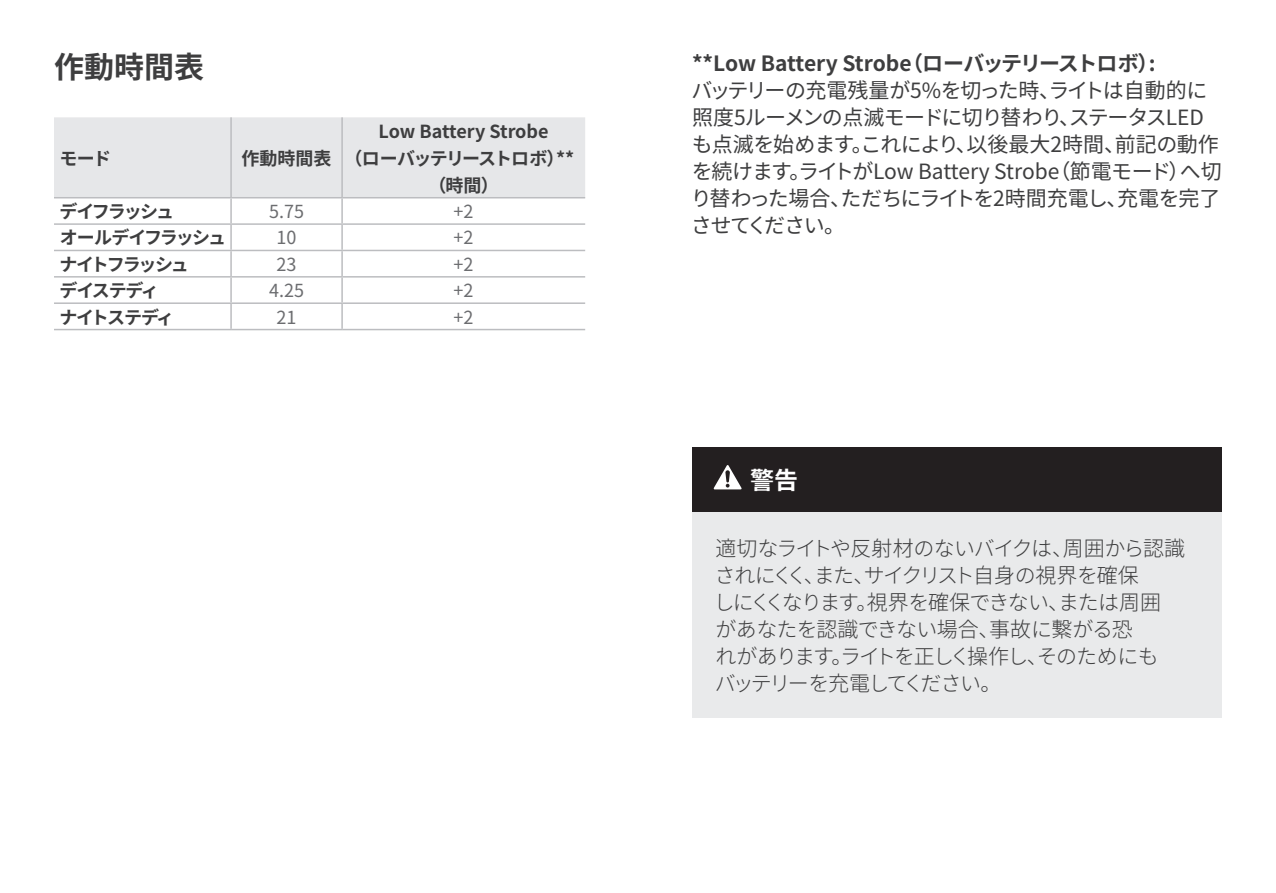
<style>
.page{position:relative;width:1276px;height:893px;background:#fff}
.page>*{position:absolute;margin:0;border:0;box-sizing:border-box;transform-origin:0 0}
.English--Page_Title{font:700 30px "Source Han Sans JP";color:#3e3e3f}
.Warning{font:700 24px "Source Han Sans JP";color:#fff}
.English--Page_Title-2{font:21px/27px "Source Han Sans JP";letter-spacing:-.025em;color:#3e3e3f}
.Warning_copy{font:300 21px/27px "Source Han Sans JP";letter-spacing:-.065em;color:#3e3e3f}
.English--Page_Title-3{font:700 21px "Source Han Sans JP";letter-spacing:-.02em;color:#3e3e3f}
.header_2{font:700 18px/27px "Source Han Sans JP";letter-spacing:-.015em;color:#3e3e3f;text-align:center}
.Table_copy_light{font:18px "Source Han Sans JP";color:#6c6d70}
.header_2-2{font:700 18px "Source Han Sans JP";letter-spacing:-.085em;color:#3e3e3f}
.header_2-3{font:700 18px "Source Han Sans JP";letter-spacing:-.115em;color:#3e3e3f}
.header_2-4{font:700 18px "Source Han Sans JP";letter-spacing:-.06em;color:#3e3e3f}
.Table_copy_light-2{font:700 18px "Source Han Sans JP";color:#3e3e3f}
</style>
<div class="page">
<div style="left:54px;top:117px;width:531px;height:80px;background:#e6e7e9"></div>
<hr style="left:230px;top:117px;width:2px;height:80px;background:#bcbdc0">
<hr style="left:341px;top:117px;width:2px;height:80px;background:#bcbdc0">
<hr style="left:54px;top:197px;width:177px;height:1px;background:#bcbdc0">
<hr style="left:230px;top:198px;width:2px;height:25px;background:#bcbdc0">
<hr style="left:231px;top:197px;width:111px;height:1px;background:#bcbdc0">
<hr style="left:341px;top:198px;width:2px;height:25px;background:#bcbdc0">
<hr style="left:342px;top:197px;width:243px;height:1px;background:#bcbdc0">
<hr style="left:54px;top:223px;width:177px;height:2px;background:#bcbdc0">
<hr style="left:230px;top:225px;width:2px;height:25px;background:#bcbdc0">
<hr style="left:231px;top:223px;width:111px;height:2px;background:#bcbdc0">
<hr style="left:341px;top:225px;width:2px;height:25px;background:#bcbdc0">
<hr style="left:342px;top:223px;width:243px;height:2px;background:#bcbdc0">
<hr style="left:54px;top:250px;width:177px;height:1px;background:#bcbdc0">
<hr style="left:230px;top:251px;width:2px;height:25px;background:#bcbdc0">
<hr style="left:231px;top:250px;width:111px;height:1px;background:#bcbdc0">
<hr style="left:341px;top:251px;width:2px;height:25px;background:#bcbdc0">
<hr style="left:342px;top:250px;width:243px;height:1px;background:#bcbdc0">
<hr style="left:54px;top:276px;width:177px;height:2px;background:#bcbdc0">
<hr style="left:230px;top:278px;width:2px;height:24px;background:#bcbdc0">
<hr style="left:231px;top:276px;width:111px;height:2px;background:#bcbdc0">
<hr style="left:341px;top:278px;width:2px;height:24px;background:#bcbdc0">
<hr style="left:342px;top:276px;width:243px;height:2px;background:#bcbdc0">
<hr style="left:54px;top:302px;width:177px;height:2px;background:#bcbdc0">
<hr style="left:54px;top:329px;width:177px;height:1px;background:#bcbdc0">
<hr style="left:230px;top:304px;width:2px;height:25px;background:#bcbdc0">
<hr style="left:231px;top:302px;width:111px;height:2px;background:#bcbdc0">
<hr style="left:231px;top:329px;width:111px;height:1px;background:#bcbdc0">
<hr style="left:341px;top:304px;width:2px;height:25px;background:#bcbdc0">
<hr style="left:342px;top:302px;width:243px;height:2px;background:#bcbdc0">
<hr style="left:342px;top:329px;width:243px;height:1px;background:#bcbdc0">
<div style="left:692px;top:512px;width:530px;height:206px;background:#e9eaeb"></div>
<div style="left:692px;top:447px;width:530px;height:65px;background:#231f20"></div>
<svg style="left:713px;top:465px;width:29px;height:24px"></svg>
<p class="English--Page_Title" style="left:54px;top:50px;width:151px">作動時間表</p>
<p class="Table_copy_light-2" style="left:59px;top:148px;width:53px">モード</p>
<p class="header_2-4" style="left:242px;top:148px;width:91px">作動時間表</p>
<p class="header_2" style="left:345px;top:118px;width:231px">Low Battery Strobe<br>（ローバッテリーストロボ）**（時間）</p>
<p class="header_2-3" style="left:59px;top:201px;width:116px">デイフラッシュ</p>
<p class="Table_copy_light" style="left:269px;top:201px;width:36px">5.75</p>
<p class="Table_copy_light" style="left:454px;top:201px;width:21px">+2</p>
<p class="header_2-2" style="left:60px;top:228px;width:168px">オールデイフラッシュ</p>
<p class="Table_copy_light" style="left:277px;top:228px;width:21px">10</p>
<p class="Table_copy_light" style="left:454px;top:228px;width:21px">+2</p>
<p class="header_2-3" style="left:60px;top:254px;width:131px">ナイトフラッシュ</p>
<p class="Table_copy_light" style="left:277px;top:254px;width:21px">23</p>
<p class="Table_copy_light" style="left:454px;top:254px;width:21px">+2</p>
<p class="header_2-4" style="left:59px;top:280px;width:101px">デイステディ</p>
<p class="Table_copy_light" style="left:269px;top:280px;width:36px">4.25</p>
<p class="Table_copy_light" style="left:454px;top:280px;width:21px">+2</p>
<p class="header_2-2" style="left:60px;top:307px;width:116px">ナイトステディ</p>
<p class="Table_copy_light" style="left:277px;top:307px;width:21px">21</p>
<p class="Table_copy_light" style="left:454px;top:307px;width:21px">+2</p>
<p class="English--Page_Title-3" style="left:692px;top:51px;width:468px">**Low Battery Strobe（ローバッテリーストロボ）:</p>
<p class="English--Page_Title-2" style="left:691px;top:77px;width:533px">バッテリーの充電残量が5%を切った時、ライトは自動的に照度5ルーメンの点滅モードに切り替わり、ステータスLEDも点滅を始めます。これにより、以後最大2時間、前記の動作を続けます。ライトがLow Battery Strobe（節電モード）へ切り替わった場合、ただちにライトを2時間充電し、充電を完了させてください。</p>
<p class="Warning" style="left:750px;top:467px;width:49px">警告</p>
<p class="Warning_copy" style="left:714px;top:535px;width:473px">適切なライトや反射材のないバイクは、周囲から認識されにくく、また、サイクリスト自身の視界を確保<br>しにくくなります。視界を確保できない、または周囲があなたを認識できない場合、事故に繋がる恐<br>れがあります。ライトを正しく操作し、そのためにも<br>バッテリーを充電してください。</p>
</div>
